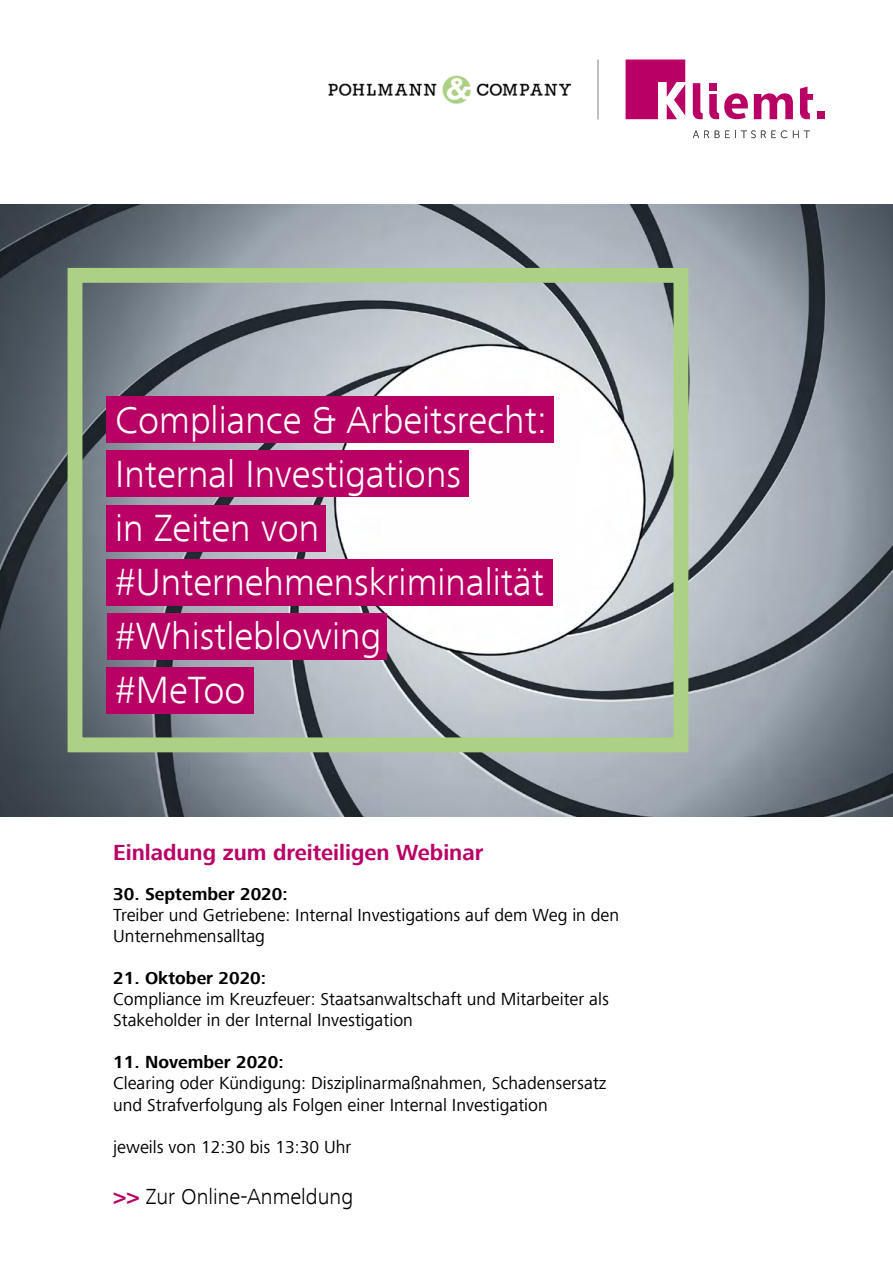
<style>
.page{position:relative;width:893px;height:1263px;background:#fff}
.page>*{position:absolute;margin:0;border:0;box-sizing:border-box;transform-origin:0 0}
.t1{font:300 39px/54px "Frutiger Next Com";color:#fff}
.t2{font:700 22.5px "Frutiger Next Com";color:#b90064}
.t3{font:300 22.5px "Frutiger Next Com";color:#000}
.t4{font:18px/21px "Frutiger Next Com";color:#000}
.t5{font:700 18px "Frutiger Next Com";color:#000}
.s1{font-weight:700;color:#b90064}
</style>
<div class="page">
<img style="left:0;top:204px;width:893px;height:612px">
<div style="left:68px;top:268px;width:620px;height:484px;border:15px solid #acd184"></div>
<div style="left:107px;top:397px;width:447px;height:46px;background:#b90064"></div>
<div style="left:107px;top:559px;width:446px;height:47px;background:#b90064"></div>
<div style="left:107px;top:505px;width:219px;height:46px;background:#b90064"></div>
<div style="left:107px;top:668px;width:147px;height:46px;background:#b90064"></div>
<div style="left:107px;top:451px;width:362px;height:46px;background:#b90064"></div>
<div style="left:107px;top:613px;width:279px;height:47px;background:#b90064"></div>
<svg style="left:693px;top:131px;width:16px;height:7px"></svg>
<svg style="left:715px;top:130px;width:72px;height:8px"></svg>
<svg style="left:793px;top:131px;width:17px;height:7px"></svg>
<svg style="left:754px;top:93px;width:39px;height:26px"></svg>
<svg style="left:693px;top:83px;width:10px;height:36px"></svg>
<svg style="left:800px;top:86px;width:13px;height:33px"></svg>
<div style="left:709px;top:83px;width:8px;height:8px;background:#b90064"></div>
<div style="left:817px;top:112px;width:8px;height:7px;background:#b90064"></div>
<svg style="left:709px;top:93px;width:39px;height:26px"></svg>
<svg style="left:626px;top:60px;width:59px;height:59px"></svg>
<img style="left:329px;top:75px;width:241px;height:29px">
<hr style="left:598px;top:60px;width:1px;height:59px;background:#848081">
<h1 class="t1" style="left:115px;top:393px;width:434px">Compliance &amp; Arbeitsrecht:<br>Internal Investigations<br>in Zeiten von #Unternehmenskriminalität #Whistleblowing<br>#MeToo</h1>
<p class="t2" style="left:113px;top:839px;width:372px">Einladung zum dreiteiligen Webinar</p>
<p class="t5" style="left:113px;top:884px;width:176px">30. September 2020:</p>
<p class="t4" style="left:113px;top:905px;width:507px">Treiber und Getriebene: Internal Investigations auf dem Weg in den<br>Unternehmensalltag</p>
<p class="t5" style="left:113px;top:968px;width:154px">21. Oktober 2020:</p>
<p class="t4" style="left:113px;top:989px;width:497px">Compliance im Kreuzfeuer: Staatsanwaltschaft und Mitarbeiter als<br>Stakeholder in der Internal Investigation</p>
<p class="t5" style="left:113px;top:1052px;width:172px">11. November 2020:</p>
<p class="t4" style="left:113px;top:1073px;width:495px">Clearing oder Kündigung: Disziplinarmaßnahmen, Schadensersatz und Strafverfolgung als Folgen einer Internal Investigation</p>
<p class="t4" style="left:113px;top:1136px;width:240px">jeweils von 12:30 bis 13:30 Uhr</p>
<p class="t3" style="left:113px;top:1183px;width:242px"><span class="s1">&gt;&gt;</span> Zur Online-Anmeldung</p>
</div>
